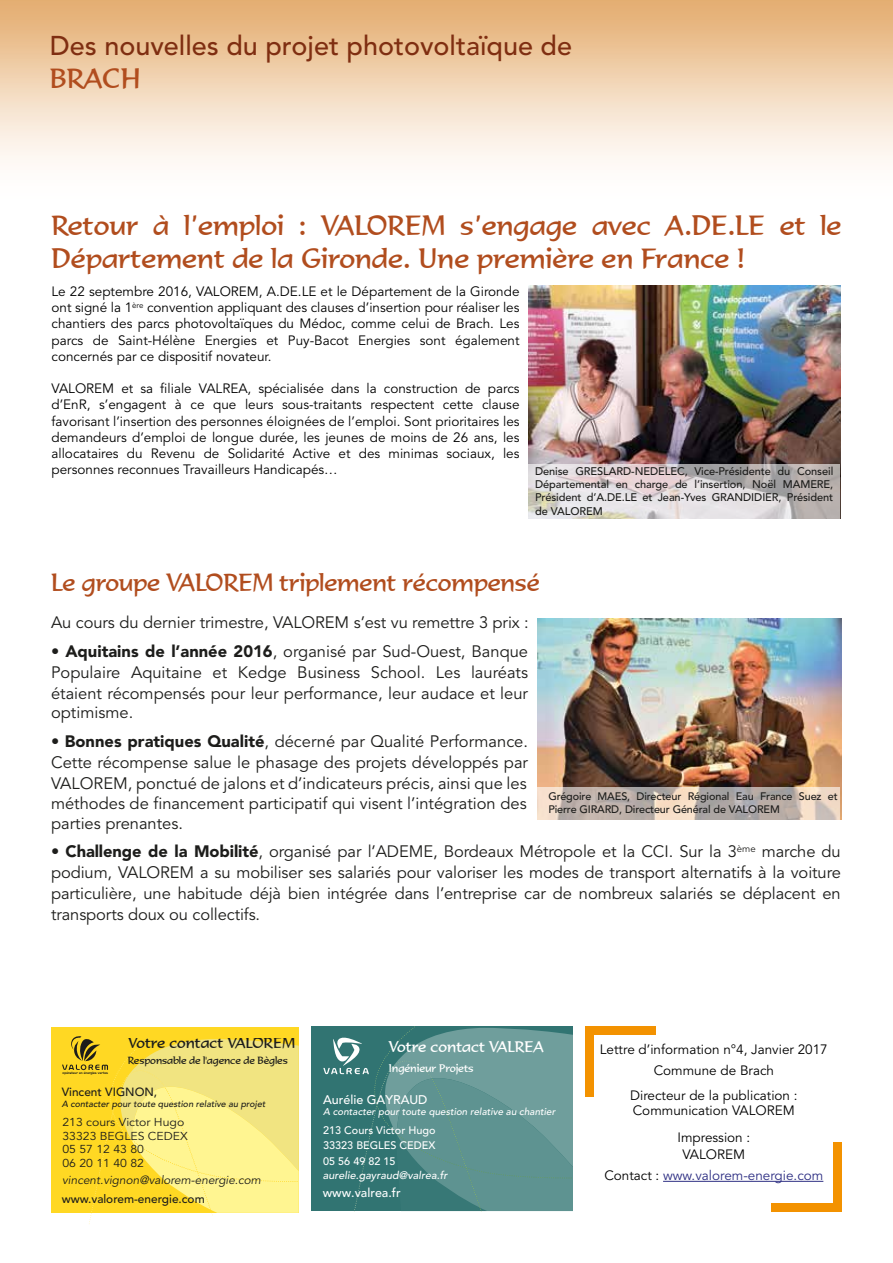
<style>
.page{position:relative;width:893px;height:1263px;background:#fff}
.page>*{position:absolute;margin:0;border:0;box-sizing:border-box;transform-origin:0 0}
.t1{font:27px/32.4px "Formal 436 BT";color:#b14d1e}
.t2{font:500 27px "Avenir LT Std";color:#7f2e11}
.t3{font:24px "Formal 436 BT";letter-spacing:-.01em;color:#b14d1e}
.t4{font:16.5px/20.4px "Avenir LT Std";color:#1d1d1b;text-align:justify}
.t5{font:14.85px "Formal 436 BT";color:#fff}
.t6{font:14.7px "Formal 436 BT";color:#1d1d1b}
.t7{font:13.5px/16.2px "Avenir LT Std";color:#000;text-align:center}
.t8{font:13.5px "Avenir LT Std";color:#2d2e83}
.t9{font:500 12.45px "Avenir LT Std";color:#fff}
.t10{font:500 11.85px "Avenir LT Std";color:#1d1d1b}
.t11{font:italic 11.85px "Avenir LT Std";color:#1d1d1b}
.t12{font:11.4px/13.8px "Avenir LT Std";color:#1d1d1b;scale:1.07 1}
.t13{font:500 11.1px/13.2px "Avenir LT Std";letter-spacing:-.01em;color:#1d1d1b;text-align:justify}
.t14{font:500 10.8px/13px "Avenir LT Std";letter-spacing:-.01em;color:#1d1d1b}
.t15{font:500 10.8px/14.2px "Avenir LT Std";color:#fff}
.t16{font:italic 500 10.8px "Avenir LT Std";color:#fff}
.t17{font:10.8px "Formal 436 BT";letter-spacing:-.01em;color:#fff}
.t18{font:10.2px "Formal 436 BT";letter-spacing:-.01em;color:#1d1d1b}
.t19{font:italic 500 9.9px "Avenir LT Std";color:#fff}
.t20{font:italic 500 9px "Avenir LT Std";color:#1d1d1b}
.t21{font:3.15px "Handel Gothic BT";letter-spacing:-.01em;color:#1d1d1b}
.s1{font-weight:900}
.s2{color:#000}
</style>
<div class="page">
<div style="left:585px;top:1026px;width:9px;height:71px;background:#f39200"></div>
<div style="left:585px;top:1026px;width:71px;height:9px;background:#f39200"></div>
<div style="left:833px;top:1142px;width:9px;height:70px;background:#f39200"></div>
<div style="left:771px;top:1203px;width:71px;height:8px;background:#f39200"></div>
<hr style="left:663px;top:1181px;width:160px;height:1px;background:#2d2e83">
<div style="left:0;top:0;width:893px;height:211px;background:linear-gradient(to bottom,#e5b075,#fff)"></div>
<img style="left:537px;top:619px;width:304px;height:201px">
<svg style="left:537px;top:787px;width:303px;height:33px;background:#c8bab1"></svg>
<img style="left:529px;top:285px;width:311px;height:179px">
<svg style="left:529px;top:464px;width:311px;height:55px;background:#d3cdcd"></svg>
<div style="left:52px;top:1027px;width:247px;height:186px;background:#ffd823"></div>
<svg style="left:62px;top:1036px;width:237px;height:188px"></svg>
<div style="left:312px;top:1027px;width:261px;height:184px;background:#317472"></div>
<svg style="left:323px;top:1027px;width:250px;height:184px"></svg>
<h1 class="t2" style="left:50px;top:30px;width:524px">Des nouvelles du projet photovoltaïque de</h1>
<h1 class="t1" style="left:50px;top:62px;width:92px">BRACH</h1>
<h1 class="t1" style="left:52px;top:209px;width:791px">Retour à l’emploi : VALOREM s’engage avec A.DE.LE et le<br>Département de la Gironde. Une première en France !</h1>
<p class="t7" style="left:52px;top:284px;width:470px;text-align:justify">Le 22 septembre 2016, VALOREM, A.DE.LE et le Département de la Gironde ont signé la 1<sup>ère</sup> convention appliquant des clauses d’insertion pour réaliser les chantiers des parcs photovoltaïques du Médoc, comme celui de Brach. Les parcs de Saint-Hélène Energies et Puy-Bacot Energies sont également concernés par ce dispositif novateur.</p>
<p class="t7" style="left:52px;top:381px;width:470px;text-align:justify">VALOREM et sa filiale VALREA, spécialisée dans la construction de parcs d’EnR, s’engagent à ce que leurs sous-traitants respectent cette clause favorisant l’insertion des personnes éloignées de l’emploi. Sont prioritaires les demandeurs d’emploi de longue durée, les jeunes de moins de 26 ans, les allocataires du Revenu de Solidarité Active et des minimas sociaux, les personnes reconnues Travailleurs Handicapés…</p>
<p class="t13" style="left:535px;top:465px;width:300px">Denise GRESLARD-NEDELEC, Vice-Présidente du Conseil Départemental en charge de l’insertion, Noël MAMERE, Président d’A.DE.LE et Jean-Yves GRANDIDIER, Président de VALOREM</p>
<h2 class="t3" style="left:51px;top:567px;width:490px">Le groupe VALOREM triplement récompensé</h2>
<p class="t4" style="left:51px;top:613px;width:479px">Au cours du dernier trimestre, VALOREM s’est vu remettre 3 prix :</p>
<p class="t4" style="left:51px;top:641px;width:479px">• <span class="s1">Aquitains de l’année 2016</span>, organisé par Sud-Ouest, Banque Populaire Aquitaine et Kedge Business School. Les lauréats étaient récompensés pour leur performance, leur audace et leur optimisme.</p>
<p class="t4" style="left:51px;top:731px;width:478px">• <span class="s1">Bonnes pratiques Qualité</span>, décerné par Qualité Performance.<br>Cette récompense salue le phasage des projets développés par VALOREM, ponctué de jalons et d’indicateurs précis, ainsi que les méthodes de financement participatif qui visent l’intégration des parties prenantes.</p>
<p class="t4" style="left:51px;top:841px;width:791px;line-height:21px">• <span class="s1">Challenge de la Mobilité</span>, organisé par l’ADEME, Bordeaux Métropole et la CCI. Sur la 3<sup>ème</sup> marche du podium, VALOREM a su mobiliser ses salariés pour valoriser les modes de transport alternatifs à la voiture particulière, une habitude déjà bien intégrée dans l’entreprise car de nombreux salariés se déplacent en transports doux ou collectifs.</p>
<p class="t14" style="left:548px;top:790px;width:291px">Grégoire MAES, Directeur Régional Eau France Suez et<br>Pierre GIRARD, Directeur Général de VALOREM</p>
<p class="t21" style="left:62px;top:1070px;width:47px">opérateur en énergies vertes</p>
<p class="t6" style="left:128px;top:1034px;width:168px">Votre contact VALOREM</p>
<p class="t18" style="left:128px;top:1054px;width:161px">Responsable de l'agence de Bègles</p>
<p class="t10" style="left:62px;top:1085px;width:97px">Vincent VIGNON,</p>
<p class="t20" style="left:62px;top:1099px;width:205px">A contacter pour toute question relative au projet</p>
<p class="t12" style="left:62px;top:1115px;width:119px">213 cours Victor Hugo<br>33323 BEGLES CEDEX<br>05 57 12 43 80<br>06 20 11 40 82</p>
<p class="t11" style="left:62px;top:1173px;width:200px">vincent.vignon@valorem-energie.com</p>
<p class="t10" style="left:62px;top:1191px;width:145px">www.valorem-energie.com</p>
<p class="t5" style="left:389px;top:1038px;width:156px">Votre contact VALREA</p>
<p class="t17" style="left:389px;top:1062px;width:86px">Ingénieur Projets</p>
<p class="t9" style="left:323px;top:1092px;width:106px">Aurélie GAYRAUD</p>
<p class="t19" style="left:323px;top:1106px;width:234px">A contacter pour toute question relative au chantier</p>
<p class="t15" style="left:323px;top:1124px;width:114px">213 Cours Victor Hugo<br>33323 BEGLES CEDEX</p>
<p class="t15" style="left:323px;top:1154px;width:74px">05 56 49 82 15</p>
<p class="t16" style="left:323px;top:1169px;width:126px">aurelie.gayraud@valrea.fr</p>
<p class="t9" style="left:323px;top:1185px;width:79px">www.valrea.fr</p>
<p class="t7" style="left:600px;top:1039px;width:229px;line-height:21px">Lettre d’information n°4, Janvier 2017<br>Commune de Brach</p>
<p class="t7" style="left:630px;top:1089px;width:169px;line-height:15px;text-align:left">Directeur de la publication :<br>Communication VALOREM</p>
<p class="t7" style="left:677px;top:1130px;width:74px">Impression :<br>VALOREM</p>
<p class="t8" style="left:604px;top:1167px;width:221px"><span class="s2">Contact :</span> www.valorem-energie.com</p>
</div>
